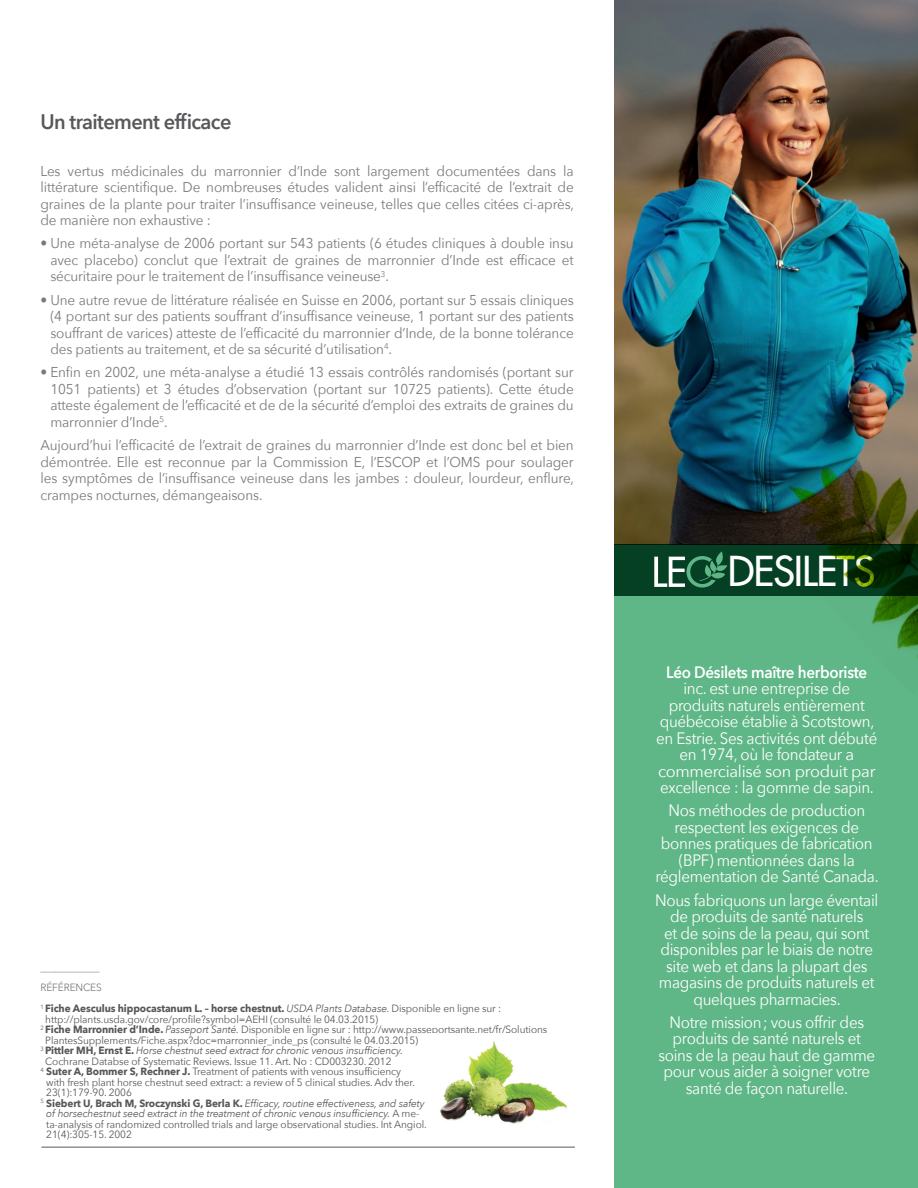
<style>
.page{position:relative;width:918px;height:1188px;background:#fff}
.page>*{position:absolute;margin:0;border:0;box-sizing:border-box;transform-origin:0 0}
.t1{font:40.05px "Futura";letter-spacing:-.025em;color:#fff}
.t2{font:600 21px "Avenir Next";letter-spacing:-.03em;color:#57585a;scale:.95 1}
.t3{font:16.5px/16.5px "Avenir Next";letter-spacing:-.02em;color:#fff;text-align:center;scale:.92 1}
.t4{font:14.25px/16.5px "Avenir Next";letter-spacing:-.01em;color:#787a7d;text-align:justify;scale:.95 1}
.t5{font:10.5px/10.5px "Avenir Next";letter-spacing:-.01em;color:#57585a;scale:.96 1}
.t6{font:italic 10.5px/10.5px "Avenir Next";letter-spacing:-.01em;color:#57585a;scale:.96 1}
.TEXTE{font:10.5px "Avenir Next";letter-spacing:-.01em;color:#787a7d;scale:.96 1}
.s1{font-weight:700}
.s2{font-style:italic}
.s3{font-weight:700;font-style:normal}
.s4{font-style:normal}
.s5{font-weight:600}
</style>
<div class="page">
<div style="left:614px;top:46px;width:304px;height:1142px;background:#5fb686"></div>
<img style="left:614px;top:0;width:304px;height:544px">
<div style="left:614px;top:544px;width:304px;height:52px;background:#054025"></div>
<svg style="left:654px;top:551px;width:73px;height:37px"></svg>
<img style="left:742px;top:394px;width:176px;height:264px">
<hr style="left:42px;top:1147px;width:533px;height:1px;background:#57585a">
<img style="left:440px;top:1041px;width:127px;height:83px">
<p class="t2" style="left:40px;top:104px;width:203px">Un traitement efficace</p>
<p class="t4" style="left:40px;top:162px;width:563px">Les vertus médicinales du marronnier d’Inde sont largement documentées dans la littérature scientifique. De nombreuses études valident ainsi l’efficacité de l’extrait de graines de la plante pour traiter l’insuffisance veineuse, telles que celles citées ci-après, de manière non exhaustive :</p>
<p class="t4" style="left:50px;top:234px;width:552px;text-indent:-10px">• Une méta-analyse de 2006 portant sur 543 patients (6 études cliniques à double insu avec placebo) conclut que l’extrait de graines de marronnier d’Inde est efficace et sécuritaire pour le traitement de l’insuffisance veineuse<sup>3</sup>.</p>
<p class="t4" style="left:50px;top:291px;width:552px;text-indent:-10px">• Une autre revue de littérature réalisée en Suisse en 2006, portant sur 5 essais cliniques (4 portant sur des patients souffrant d’insuffisance veineuse, 1 portant sur des patients souffrant de varices) atteste de l’efficacité du marronnier d’Inde, de la bonne tolérance des patients au traitement, et de sa sécurité d’utilisation<sup>4</sup>.</p>
<p class="t4" style="left:50px;top:363px;width:552px;text-indent:-10px">• Enfin en 2002, une méta-analyse a étudié 13 essais contrôlés randomisés (portant sur 1051 patients) et 3 études d’observation (portant sur 10725 patients). Cette étude atteste également de l’efficacité et de de la sécurité d’emploi des extraits de graines du marronnier d’Inde<sup>5</sup>.</p>
<p class="t4" style="left:40px;top:436px;width:563px">Aujourd’hui l’efficacité de l’extrait de graines du marronnier d’Inde est donc bel et bien démontrée. Elle est reconnue par la Commission E, l’ESCOP et l’OMS pour soulager les symptômes de l’insuffisance veineuse dans les jambes : douleur, lourdeur, enflure, crampes nocturnes, démangeaisons.</p>
<p class="TEXTE" style="left:40px;top:958px;width:63px">____________</p>
<p class="TEXTE" style="left:40px;top:978px;width:65px">RÉFÉRENCES</p>
<p class="t5" style="left:45px;top:1003px;width:477px;text-indent:-5px"><sup>1</sup> <span class="s1">Fiche Aesculus hippocastanum L. – horse chestnut.</span> <span class="s2">USDA Plants Database.</span> Disponible en ligne sur : http://plants.usda.gov/core/profile?symbol=AEHI (consulté le 04.03.2015)</p>
<p class="t5" style="left:45px;top:1024px;width:524px;text-indent:-5px"><sup>2</sup> <span class="s1">Fiche Marronnier d’Inde.</span> <span class="s2">Passeport Santé.</span> Disponible en ligne sur : http://www.passeportsante.net/fr/Solutions<br>PlantesSupplements/Fiche.aspx?doc=marronnier_inde_ps (consulté le 04.03.2015)</p>
<p class="t5" style="left:45px;top:1045px;width:374px;text-indent:-5px"><sup>3</sup> <span class="s1">Pittler MH, Ernst E.</span> <span class="s2">Horse chestnut seed extract for chronic venous insufficiency.<br></span>Cochrane Databse of Systematic Reviews. Issue 11. Art. No : CD003230. 2012</p>
<p class="t5" style="left:46px;top:1066px;width:386px;text-indent:-6px"><sup>4</sup> <span class="s1">Suter A, Bommer S, Rechner J.</span> Treatment of patients with venous insufficiency with fresh plant horse chestnut seed extract: a review of 5 clinical studies. Adv ther.<br>23(1):179-90. 2006</p>
<p class="t6" style="left:46px;top:1097px;width:398px;text-indent:-6px"><sup>5</sup> <span class="s3">Siebert U, Brach M, Sroczynski G, Berla K.</span> Efficacy, routine effectiveness, and safety of horsechestnut seed extract in the treatment of chronic venous insufficiency. <span class="s4">A me&shy;ta-analysis of randomized controlled trials and large observational studies. Int Angiol.<br>21(4):305-15. 2002</span></p>
<p class="t1" style="left:728px;top:546px;width:149px">DESILETS</p>
<p class="t3" style="left:656px;top:663px;width:242px"><span class="s5">Léo Désilets maître herboriste </span>inc. est une entreprise de produits naturels entièrement québécoise établie à Scotstown, en Estrie. Ses activités ont débuté en 1974, où le fondateur a commercialisé son produit par excellence : la gomme de sapin.</p>
<p class="t3" style="left:655px;top:802px;width:244px">Nos méthodes de production respectent les exigences de bonnes pratiques de fabrication (BPF) mentionnées dans la réglementation de Santé Canada.</p>
<p class="t3" style="left:655px;top:891px;width:244px">Nous fabriquons un large éventail de produits de santé naturels<br>et de soins de la peau, qui sont disponibles par le biais de notre site web et dans la plupart des magasins de produits naturels et quelques pharmacies.</p>
<p class="t3" style="left:658px;top:1013px;width:237px">Notre mission; vous offrir des produits de santé naturels et soins de la peau haut de gamme pour vous aider à soigner votre santé de façon naturelle.</p>
</div>
